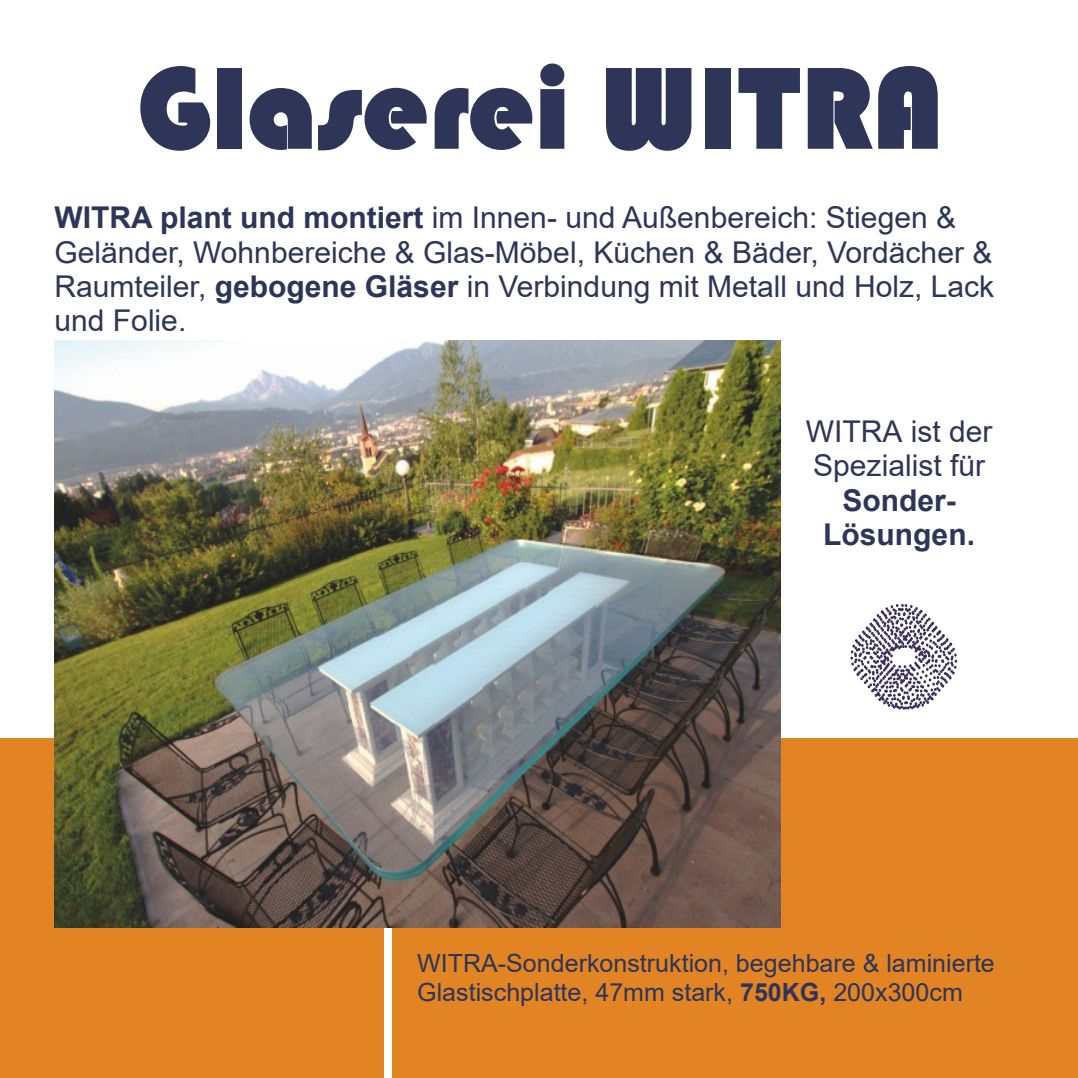
<style>
.page{position:relative;width:1078px;height:1078px;background:#fff}
.page>*{position:absolute;margin:0;border:0;box-sizing:border-box;transform-origin:0 0}
.t1{font:30px/34.5px "Arial";color:#2d3558}
.t2{font:30px/34.5px "Arial";color:#2e3558}
.t3{font:700 30px/34.5px "Arial";color:#2e3558;text-align:center}
.t4{font:25px/28.8px "Arial";color:#2e3558}
.s1{font-weight:700}
</style>
<div class="page">
<div style="left:392px;top:738px;width:685px;height:339px;background:#e28424"></div>
<svg style="left:140px;top:66px;width:70px;height:85px"></svg>
<div style="left:217px;top:68px;width:24px;height:81px;background:#2e3558"></div>
<svg style="left:249px;top:88px;width:63px;height:62px"></svg>
<svg style="left:318px;top:88px;width:108px;height:62px"></svg>
<svg style="left:434px;top:88px;width:98px;height:62px"></svg>
<svg style="left:540px;top:63px;width:24px;height:86px;background:#444a69"></svg>
<svg style="left:606px;top:68px;width:85px;height:83px;background:#464c6b"></svg>
<div style="left:705px;top:68px;width:26px;height:81px;background:#2e3558"></div>
<svg style="left:738px;top:68px;width:61px;height:81px"></svg>
<svg style="left:807px;top:68px;width:65px;height:81px;background:#515774"></svg>
<svg style="left:878px;top:66px;width:59px;height:83px;background:#494f6d"></svg>
<div style="left:0;top:738px;width:383px;height:339px;background:#e28424"></div>
<img style="left:54px;top:341px;width:726px;height:586px">
<svg style="left:850px;top:604px;width:107px;height:105px"></svg>
<p class="t1" style="left:54px;top:203px;width:941px"><span class="s1">WITRA plant und montiert</span> im Innen- und Außenbereich: Stiegen &amp; Geländer, Wohnbereiche &amp; Glas-Möbel, Küchen &amp; Bäder, Vordächer &amp; Raumteiler, <span class="s1">gebogene Gläser</span> in Verbindung mit Metall und Holz, Lack und Folie.</p>
<p class="t2" style="left:805px;top:416px;width:188px">WITRA ist der<br>Spezialist für</p>
<p class="t3" style="left:823px;top:485px;width:153px">Sonder-<br>Lösungen.</p>
<p class="t4" style="left:417px;top:950px;width:579px">WITRA-Sonderkonstruktion, begehbare &amp; laminierte<br>Glastischplatte, 47mm stark, <span class="s1">750KG,</span> 200x300cm</p>
</div>
